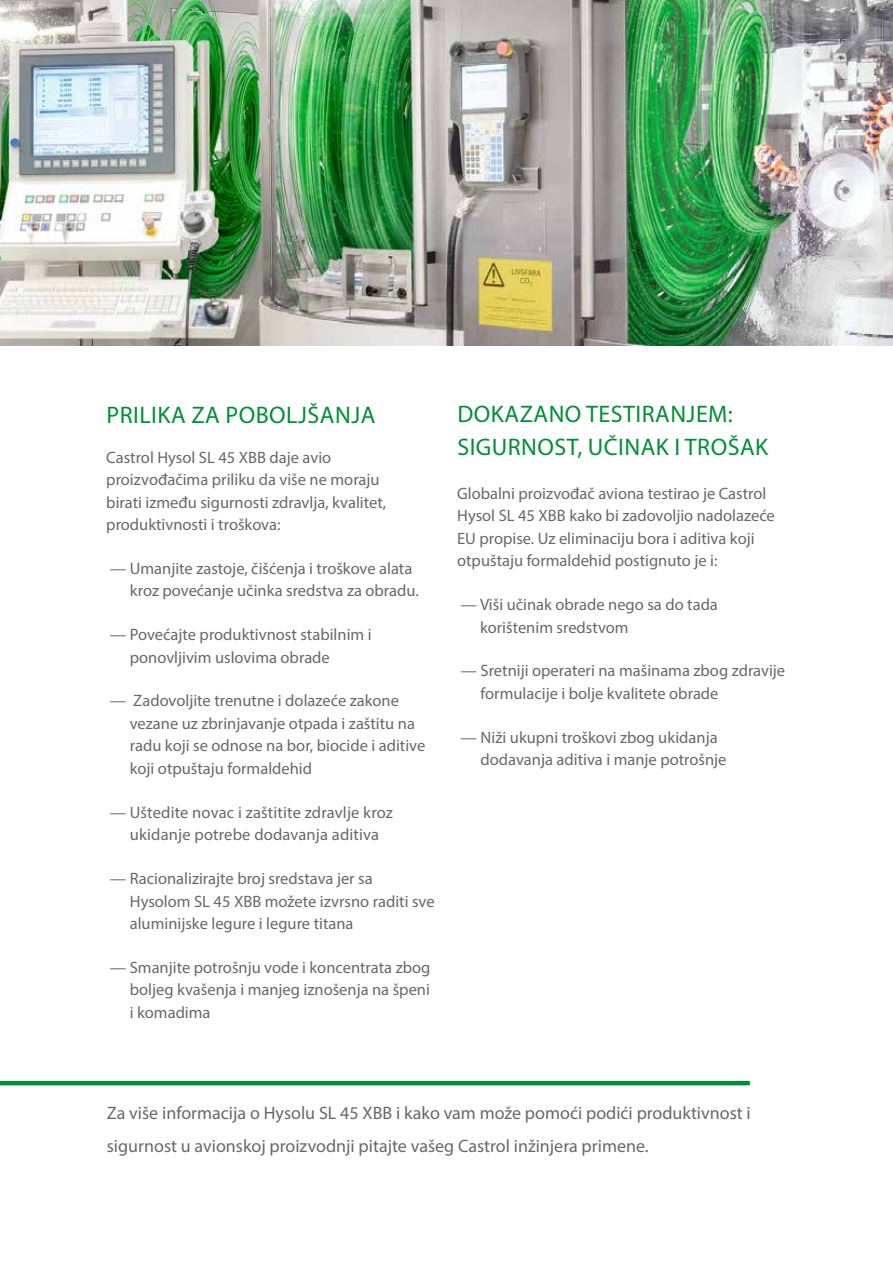
<style>
.page{position:relative;width:893px;height:1263px;background:#fff}
.page>*{position:absolute;margin:0;border:0;box-sizing:border-box;transform-origin:0 0}
.t1{font:24px/33px "Myriad Pro";letter-spacing:.02em;color:#008f35}
.t2{font:18px/33px "Myriad Pro";color:#68676c}
.t3{font:16.5px/22.5px "Myriad Pro";color:#68676c}
</style>
<div class="page">
<img style="left:0;top:0;width:893px;height:346px">
<hr style="left:0;top:1081px;width:750px;height:4px;background:#008f35">
<h1 class="t1" style="left:107px;top:398px;width:270px">PRILIKA ZA POBOLJŠANJA</h1>
<p class="t3" style="left:106px;top:446px;width:281px">Castrol Hysol SL 45 XBB daje avio proizvođačima priliku da više ne moraju birati između sigurnosti zdravlja, kvalitet, produktivnosti i troškova:</p>
<p class="t3" style="left:130px;top:557px;width:291px;text-indent:-20px">— Umanjite zastoje, čišćenja i troškove alata kroz povećanje učinka sredstva za obradu.</p>
<p class="t3" style="left:130px;top:623px;width:243px;text-indent:-20px">— Povećajte produktivnost stabilnim i ponovljivim uslovima obrade</p>
<p class="t3" style="left:130px;top:689px;width:297px;text-indent:-20px">— Zadovoljite trenutne i dolazeće zakone vezane uz zbrinjavanje otpada i zaštitu na radu koji se odnose na bor, biocide i aditive koji otpuštaju formaldehid</p>
<p class="t3" style="left:110px;top:801px;width:285px;text-align:center">— Uštedite novac i zaštitite zdravlje kroz ukidanje potrebe dodavanja aditiva</p>
<p class="t3" style="left:130px;top:867px;width:306px;text-indent:-20px">— Racionalizirajte broj sredstava jer sa<br>Hysolom SL 45 XBB možete izvrsno raditi sve aluminijske legure i legure titana</p>
<p class="t3" style="left:130px;top:956px;width:302px;text-align:justify;text-indent:-20px">— Smanjite potrošnju vode i koncentrata zbog boljeg kvašenja i manjeg iznošenja na špeni i komadima</p>
<h1 class="t1" style="left:457px;top:397px;width:312px">DOKAZANO TESTIRANJEM:<br>SIGURNOST, UČINAK I TROŠAK</h1>
<p class="t3" style="left:457px;top:482px;width:319px">Globalni proizvođač aviona testirao je Castrol Hysol SL 45 XBB kako bi zadovoljio nadolazeće EU propise. Uz eliminaciju bora i aditiva koji otpuštaju formaldehid postignuto je i:</p>
<p class="t3" style="left:480px;top:593px;width:239px;text-indent:-19px">— Viši učinak obrade nego sa do tada korištenim sredstvom</p>
<p class="t3" style="left:481px;top:659px;width:306px;text-indent:-20px">— Sretniji operateri na mašinama zbog zdravije formulacije i bolje kvalitete obrade</p>
<p class="t3" style="left:481px;top:725px;width:247px;text-indent:-20px">— Niži ukupni troškovi zbog ukidanja dodavanja aditiva i manje potrošnje</p>
<p class="t2" style="left:107px;top:1096px;width:645px">Za više informacija o Hysolu SL 45 XBB i kako vam može pomoći podići produktivnost i sigurnost u avionskoj proizvodnji pitajte vašeg Castrol inžinjera primene.</p>
</div>
